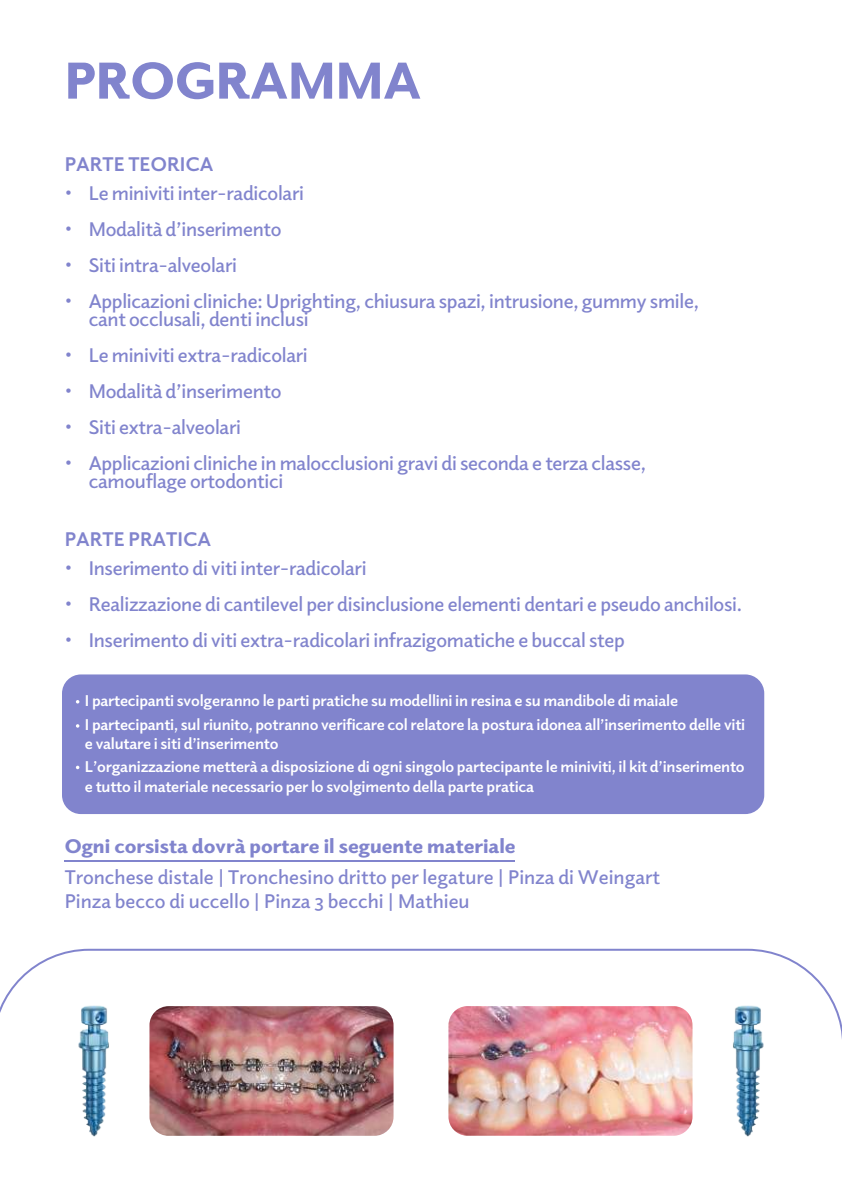
<style>
.page{position:relative;width:842px;height:1191px;background:#fff}
.page>*{position:absolute;margin:0;border:0;box-sizing:border-box;transform-origin:0 0}
.t1{font:900 52.4px "Elido";color:#8184cd}
.t2{font:600 20px/36px "Elido";letter-spacing:-.015em;color:#8184cd}
.t3{font:900 20px "Elido";color:#8184cd}
.t4{font:700 20px "Elido";color:#8184cd}
.t5{font:20px/36px "Elido";color:#8184cd;text-align:justify}
.t6{font:700 15.8px/23.2px "Elido";letter-spacing:-.015em;color:#fff}
</style>
<div class="page">
<div style="left:62px;top:674px;width:702px;height:140px;background:#8184cd;border-radius:19px"></div>
<hr style="left:65px;top:860px;width:450px;height:1px;background:#8184cd">
<svg style="left:0;top:948px;width:842px;height:189px"></svg>
<img style="left:149px;top:1006px;width:244px;height:129px">
<img style="left:448px;top:1006px;width:244px;height:129px">
<h1 class="t1" style="left:65px;top:45px;width:358px">PROGRAMMA</h1>
<p class="t4" style="left:65px;top:151px;width:150px">PARTE TEORICA</p>
<p class="t5" style="left:65px;top:174px;width:9px">• • • •</p>
<p class="t2" style="left:89px;top:174px;width:612px">Le miniviti inter-radicolari<br>Modalità d’inserimento<br>Siti intra-alveolari<br>Applicazioni cliniche: Uprighting, chiusura spazi, intrusione, gummy smile,</p>
<p class="t2" style="left:89px;top:300px;width:559px">cant occlusali, denti inclusi<br>Le miniviti extra-radicolari<br>Modalità d’inserimento<br>Siti extra-alveolari<br>Applicazioni cliniche in malocclusioni gravi di seconda e terza classe,</p>
<p class="t2" style="left:89px;top:462px;width:196px">camouflage ortodontici</p>
<p class="t4" style="left:65px;top:526px;width:148px">PARTE PRATICA</p>
<p class="t5" style="left:65px;top:549px;width:9px">• • •</p>
<p class="t2" style="left:89px;top:549px;width:655px">Inserimento di viti inter-radicolari<br>Realizzazione di cantilevel per disinclusione elementi dentari e pseudo anchilosi.<br>Inserimento di viti extra-radicolari infrazigomatiche e buccal step</p>
<p class="t5" style="left:65px;top:336px;width:9px">• • • •</p>
<p class="t6" style="left:85px;top:689px;width:662px">I partecipanti svolgeranno le parti pratiche su modellini in resina e su mandibole di maiale<br>I partecipanti, sul riunito, potranno verificare col relatore la postura idonea all’inserimento delle viti</p>
<p class="t6" style="left:85px;top:731px;width:661px">e valutare i siti d’inserimento<br>L’organizzazione metterà a disposizione di ogni singolo partecipante le miniviti, il kit d’inserimento</p>
<p class="t6" style="left:85px;top:774px;width:451px">e tutto il materiale necessario per lo svolgimento della parte pratica</p>
<p class="t3" style="left:65px;top:832px;width:452px">Ogni corsista dovrà portare il seguente materiale</p>
<p class="t2" style="left:65px;top:864px;width:597px;line-height:24px">Tronchese distale | Tronchesino dritto per legature | Pinza di Weingart<br>Pinza becco di uccello | Pinza 3 becchi | Mathieu</p>
</div>
